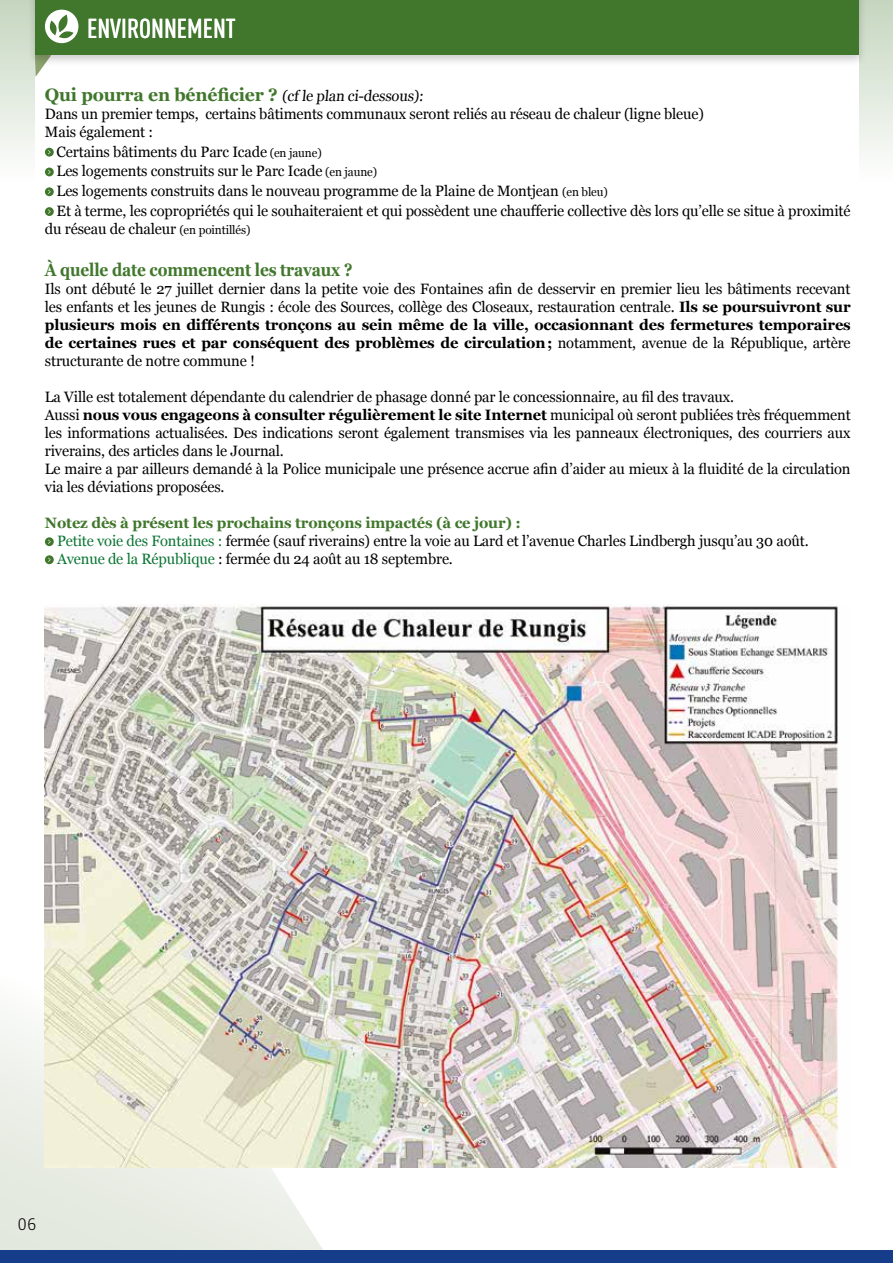
<style>
.page{position:relative;width:893px;height:1263px;background:#fff}
.page>*{position:absolute;margin:0;border:0;box-sizing:border-box;transform-origin:0 0}
.t1{font:500 27px "DIN Cond";color:#fff}
.t2{font:700 18px "Georgia";letter-spacing:-.01em;color:#41772c}
.t3{font:700 18px "Georgia";letter-spacing:-.01em;color:#41772c;scale:.86 1}
.t4{font:300 18px "Bulo";color:#000}
.t5{font:15px/18px "Georgia";letter-spacing:-.01em;color:#000}
.s1{font-weight:400;font-size:15px;color:#000}
.s2{font-size:12px}
.s3{font-weight:700}
.s4{font-weight:700;color:#41772c}
.s5{color:#0b7534}
</style>
<div class="page">
<div style="left:0;top:0;width:893px;height:183px;background:linear-gradient(to bottom,#c5d5be,#fefefe)"></div>
<div style="left:36px;top:0;width:823px;height:354px;background:#fff"></div>
<svg style="left:35px;top:67px;width:8px;height:10px"></svg>
<div style="left:27px;top:0;width:840px;height:67px;background:#000;opacity:.2"></div>
<div style="left:35px;top:0;width:823px;height:55px;background:#41772c"></div>
<div style="left:45px;top:10px;width:33px;height:33px;background:#fff;border-radius:50%"></div>
<svg style="left:49px;top:15px;width:25px;height:24px"></svg>
<hr style="left:892px;top:0;width:1px;height:183px;background:#84b627">
<svg style="left:0;top:954px;width:353px;height:296px;fill:#e9eee6"></svg>
<div style="left:0;top:1250px;width:893px;height:13px;background:#153d8a"></div>
<svg style="left:45px;top:148px;width:9px;height:9px"></svg>
<svg style="left:45px;top:168px;width:9px;height:8px"></svg>
<svg style="left:45px;top:187px;width:9px;height:9px"></svg>
<svg style="left:45px;top:207px;width:9px;height:9px"></svg>
<svg style="left:45px;top:537px;width:9px;height:9px"></svg>
<svg style="left:45px;top:555px;width:9px;height:9px"></svg>
<img style="left:45px;top:605px;width:794px;height:562px">
<h1 class="t1" style="left:87px;top:13px;width:150px">ENVIRONNEMENT</h1>
<p class="t2" style="left:45px;top:81px;width:382px">Qui pourra en bénéficier ? <span class="s1">(cf le plan ci-dessous):</span></p>
<p class="t5" style="left:45px;top:104px;width:660px">Dans un premier temps, certains bâtiments communaux seront reliés au réseau de chaleur (ligne bleue)<br>Mais également :</p>
<p class="t5" style="left:57px;top:141px;width:795px;line-height:19.8px">Certains bâtiments du Parc Icade <span class="s2">(en jaune)<br></span>Les logements construits sur le Parc Icade <span class="s2">(en jaune)<br></span>Les logements construits dans le nouveau programme de la Plaine de Montjean <span class="s2">(en bleu)<br></span>Et à terme, les copropriétés qui le souhaiteraient et qui possèdent une chaufferie collective dès lors qu’elle se situe à proximité</p>
<p class="t5" style="left:45px;top:219px;width:207px">du réseau de chaleur <span class="s2">(en pointillés)</span></p>
<p class="t3" style="left:45px;top:256px;width:359px">À quelle date commencent les travaux ?</p>
<p class="t5" style="left:45px;top:279px;width:807px;text-align:justify">Ils ont débuté le 27 juillet dernier dans la petite voie des Fontaines afin de desservir en premier lieu les bâtiments recevant les enfants et les jeunes de Rungis : école des Sources, collège des Closeaux, restauration centrale. <span class="s3">Ils se poursuivront sur plusieurs mois en différents tronçons au sein même de la ville, occasionnant des fermetures temporaires de certaines rues et par conséquent des problèmes de circulation;</span> notamment, avenue de la République, artère structurante de notre commune !</p>
<p class="t5" style="left:45px;top:387px;width:807px">La Ville est totalement dépendante du calendrier de phasage donné par le concessionnaire, au fil des travaux.<br>Aussi <span class="s3">nous vous engageons à consulter régulièrement le site Internet</span> municipal où seront publiées très fréquemment les informations actualisées. Des indications seront également transmises via les panneaux électroniques, des courriers aux riverains, des articles dans le Journal.<br>Le maire a par ailleurs demandé à la Police municipale une présence accrue afin d’aider au mieux à la fluidité de la circulation via les déviations proposées.</p>
<p class="t5" style="left:57px;top:513px;width:753px;text-indent:-12px"><span class="s4">Notez dès à présent les prochains tronçons impactés (à ce jour) :<br></span><span class="s5">Petite voie des Fontaines :</span> fermée (sauf riverains) entre la voie au Lard et l’avenue Charles Lindbergh jusqu’au 30 août.<br><span class="s5">Avenue de la République</span> : fermée du 24 août au 18 septembre.</p>
<p class="t4" style="left:18px;top:1213px;width:20px">06</p>
</div>
